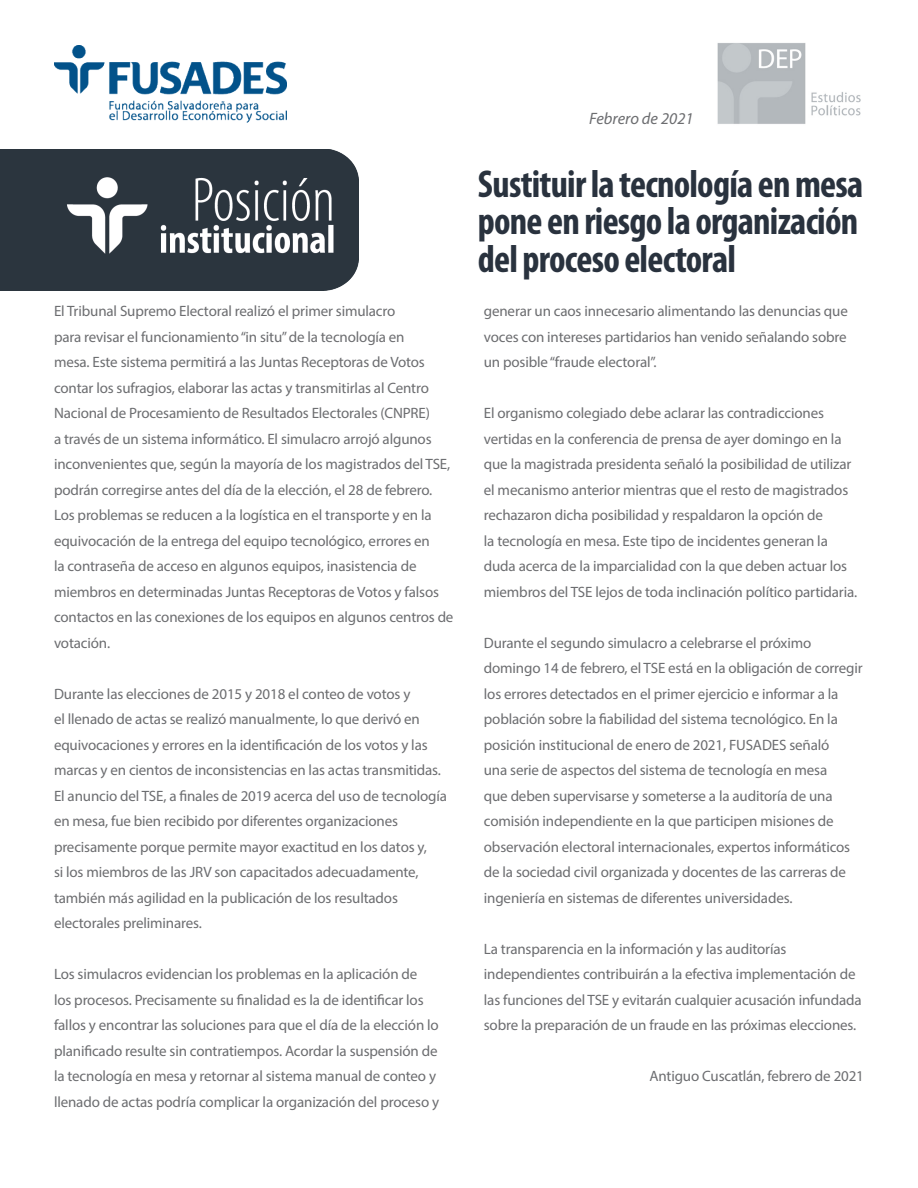
<style>
.page{position:relative;width:918px;height:1188px;background:#fff}
.page>*{position:absolute;margin:0;border:0;box-sizing:border-box;transform-origin:0 0}
.Subtítulo{font:700 condensed 39px/37.5px "Myriad Pro";letter-spacing:-.02em;color:#29323e}
.t1{font:italic 16.5px "Myriad Pro";color:#6c6d70}
.t2{font:15px/25.5px "Myriad Pro";letter-spacing:-.01em;color:#6c6d70}
</style>
<div class="page">
<img style="left:0;top:150px;width:358px;height:141px">
<img style="left:54px;top:46px;width:232px;height:77px">
<img style="left:717px;top:43px;width:144px;height:81px">
<p class="t2" style="left:54px;top:298px;width:401px">El Tribunal Supremo Electoral realizó el primer simulacro<br>para revisar el funcionamiento “in situ” de la tecnología en<br>mesa. Este sistema permitirá a las Juntas Receptoras de Votos contar los sufragios, elaborar las actas y transmitirlas al Centro Nacional de Procesamiento de Resultados Electorales (CNPRE)<br>a través de un sistema informático. El simulacro arrojó algunos inconvenientes que, según la mayoría de los magistrados del TSE, podrán corregirse antes del día de la elección, el 28 de febrero.<br>Los problemas se reducen a la logística en el transporte y en la equivocación de la entrega del equipo tecnológico, errores en<br>la contraseña de acceso en algunos equipos, inasistencia de miembros en determinadas Juntas Receptoras de Votos y falsos contactos en las conexiones de los equipos en algunos centros de votación.</p>
<p class="t2" style="left:54px;top:681px;width:395px">Durante las elecciones de 2015 y 2018 el conteo de votos y<br>el llenado de actas se realizó manualmente, lo que derivó en equivocaciones y errores en la identificación de los votos y las marcas y en cientos de inconsistencias en las actas transmitidas.<br>El anuncio del TSE, a finales de 2019 acerca del uso de tecnología en mesa, fue bien recibido por diferentes organizaciones precisamente porque permite mayor exactitud en los datos y,<br>si los miembros de las JRV son capacitados adecuadamente, también más agilidad en la publicación de los resultados electorales preliminares.</p>
<p class="t2" style="left:54px;top:961px;width:387px">Los simulacros evidencian los problemas en la aplicación de<br>los procesos. Precisamente su finalidad es la de identificar los fallos y encontrar las soluciones para que el día de la elección lo planificado resulte sin contratiempos. Acordar la suspensión de la tecnología en mesa y retornar al sistema manual de conteo y llenado de actas podría complicar la organización del proceso y</p>
<p class="t1" style="left:589px;top:108px;width:106px">Febrero de 2021</p>
<p class="Subtítulo" style="left:478px;top:166px;width:387px">Sustituir la tecnología en mesa pone en riesgo la organización del proceso electoral</p>
<p class="t2" style="left:484px;top:298px;width:365px;text-align:justify">generar un caos innecesario alimentando las denuncias que voces con intereses partidarios han venido señalando sobre un posible “fraude electoral”.</p>
<p class="t2" style="left:484px;top:400px;width:375px">El organismo colegiado debe aclarar las contradicciones vertidas en la conferencia de prensa de ayer domingo en la que la magistrada presidenta señaló la posibilidad de utilizar el mecanismo anterior mientras que el resto de magistrados rechazaron dicha posibilidad y respaldaron la opción de<br>la tecnología en mesa. Este tipo de incidentes generan la duda acerca de la imparcialidad con la que deben actuar los miembros del TSE lejos de toda inclinación político partidaria.</p>
<p class="t2" style="left:484px;top:630px;width:380px">Durante el segundo simulacro a celebrarse el próximo domingo 14 de febrero, el TSE está en la obligación de corregir los errores detectados en el primer ejercicio e informar a la población sobre la fiabilidad del sistema tecnológico. En la posición institucional de enero de 2021, FUSADES señaló<br>una serie de aspectos del sistema de tecnología en mesa<br>que deben supervisarse y someterse a la auditoría de una comisión independiente en la que participen misiones de observación electoral internacionales, expertos informáticos de la sociedad civil organizada y docentes de las carreras de ingeniería en sistemas de diferentes universidades.</p>
<p class="t2" style="left:484px;top:936px;width:379px">La transparencia en la información y las auditorías independientes contribuirán a la efectiva implementación de las funciones del TSE y evitarán cualquier acusación infundada sobre la preparación de un fraude en las próximas elecciones.</p>
<p class="t2" style="left:649px;top:1063px;width:216px">Antiguo Cuscatlán, febrero de 2021</p>
</div>
